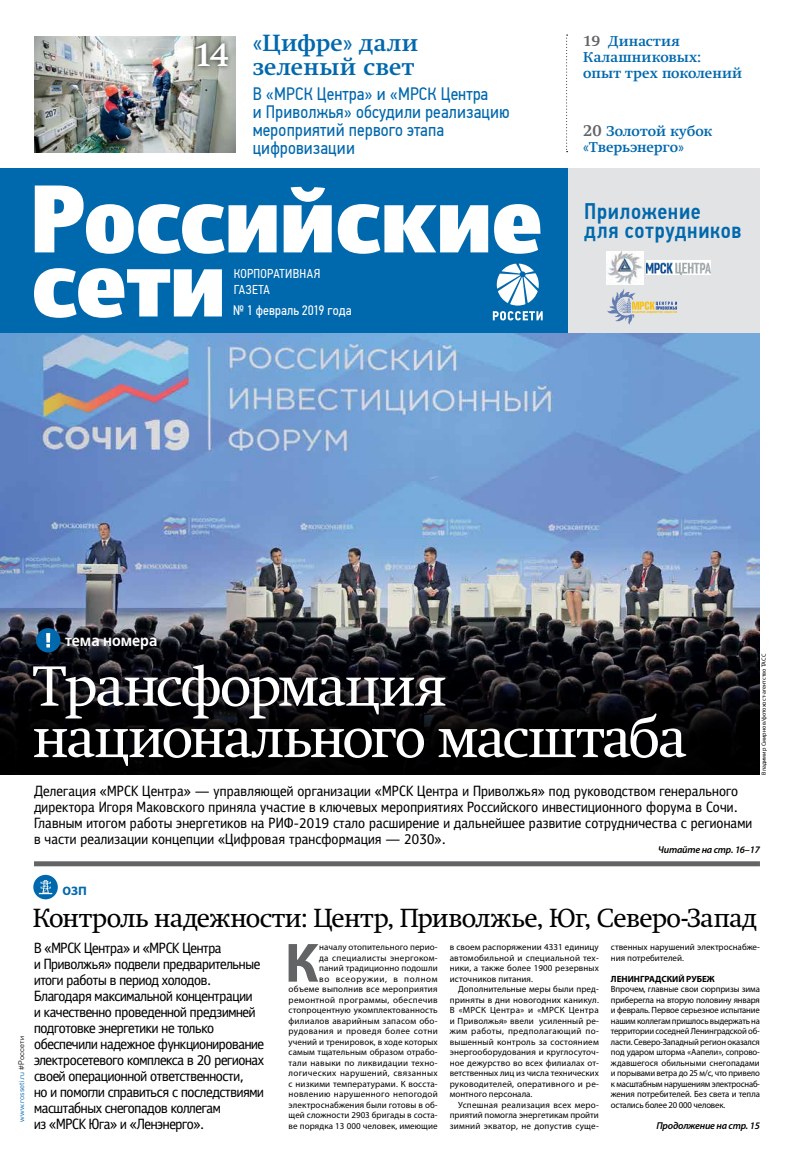
<style>
.page{position:relative;width:794px;height:1163px;background:#fff}
.page>*{position:absolute;margin:0;border:0;box-sizing:border-box;transform-origin:0 0}
.t1{font:56px/51.4px "Swift C";letter-spacing:-.04em;color:#fff}
.t2{font:700 55.7px "Myriad Pro";color:#636466}
.t3{font:26px "Swift C";letter-spacing:-.02em;color:#000}
.t4{font:700 23px/23.7px "Swift C";letter-spacing:.015em;color:#0068ad;text-align:right}
.t5{font:500 22.5px/19px "PF Din Text Cond Pro";letter-spacing:.025em;color:#0068ad}
.t6{font:18px/18px "PF Din Text Cond Pro";letter-spacing:.01em;color:#0068ad}
.t7{font:16px "Free Set Demi C";color:#fff;scale:.9 1}
.t8{font:16px "Free Set Demi C";color:#0068ad;scale:.9 1}
.t9{font:700 14px/16px "Swift C";letter-spacing:.01em;color:#0068ad}
.t10{font:13.8px "PF Din Text Cond Pro";color:#fff}
.t11{font:12.8px/15.5px "PF Din Text Cond Pro";letter-spacing:.02em;color:#fff}
.t12{font:italic 600 10px "Myriad Pro";letter-spacing:-.02em;color:#000}
.t13{font:9px/10.5px "Myriad Pro";letter-spacing:.01em;color:#000;text-align:justify}
.t14{font:700 9px "Myriad Pro";color:#000}
.t15{font:8px "Figgins Sans";letter-spacing:.015em;color:#0068ad}
.t16{font:6px "Myriad Pro";letter-spacing:.01em;color:#000}
.s1{font-size:15px;color:#636466}
.s2{font-size:16px;color:#636466}
.s3{color:#000}
</style>
<div class="page">
<img style="left:0;top:333px;width:760px;height:280px">
<svg style="left:0;top:613px;width:760px;height:161px;background:#171619"></svg>
<div style="left:414px;top:169px;width:346px;height:164px;background:#e2e3e4"></div>
<div style="left:0;top:169px;width:567px;height:164px;background:#0068ad"></div>
<svg style="left:34px;top:268px;width:188px;height:50px"></svg>
<svg style="left:497px;top:263px;width:42px;height:42px"></svg>
<svg style="left:493px;top:311px;width:50px;height:9px"></svg>
<svg style="left:35px;top:185px;width:505px;height:69px"></svg>
<img style="left:606px;top:251px;width:38px;height:34px">
<img style="left:646px;top:260px;width:64px;height:14px">
<svg style="left:607px;top:289px;width:70px;height:35px"></svg>
<svg style="left:566px;top:35px;width:1px;height:117px"></svg>
<img style="left:34px;top:37px;width:201px;height:115px">
<div style="left:191px;top:38px;width:42px;height:33px;background:#000;opacity:.75"></div>
<div style="left:36px;top:628px;width:24px;height:24px;background:#0068ad;border-radius:50%"></div>
<svg style="left:46px;top:633px;width:4px;height:14px"></svg>
<div style="left:34px;top:861px;width:726px;height:5px;background:#636466"></div>
<svg style="left:33px;top:874px;width:25px;height:25px"></svg>
<svg style="left:39px;top:879px;width:13px;height:15px"></svg>
<h3 class="t4" style="left:194px;top:32px;width:226px">«Цифре» дали<br><sup>14</sup> зеленый свет</h3>
<h3 class="t6" style="left:253px;top:84px;width:259px">В «МРСК Центра» и «МРСК Центра<br>и Приволжья» обсудили реализацию мероприятий первого этапа цифровизации</h3>
<h3 class="t11" style="left:234px;top:266px;width:88px">КОРПОРАТИВНАЯ<br>ГАЗЕТА</h3>
<h3 class="t10" style="left:233px;top:302px;width:120px">№ 1 февраль 2019 года</h3>
<h3 class="t9" style="left:583px;top:33px;width:160px"><span class="s1">19</span> Династия<br>Калашниковых: опыт трех поколений</h3>
<h3 class="t9" style="left:583px;top:123px;width:130px"><span class="s2">20</span> Золотой кубок «Тверьэнерго»</h3>
<h3 class="t5" style="left:584px;top:202px;width:159px">Приложение<br>для сотрудников</h3>
<h3 class="t7" style="left:65px;top:630px;width:104px">тема номера</h3>
<h1 class="t1" style="left:33px;top:660px;width:655px">Трансформация национального масштаба</h1>
<p class="t16" style="left:760px;top:774px;width:122px;rotate:-90deg">Владимир Смирнов/фотохост-агентство ТАСС</p>
<p class="t12" style="left:658px;top:842px;width:103px">Читайте на стр. 16–17</p>
<p class="t15" style="left:17px;top:1121px;width:87px;rotate:-90deg">www.rosseti.ru <span class="s3">#Россети</span></p>
<h3 class="t8" style="left:62px;top:879px;width:29px">озп</h3>
<h3 class="t3" style="left:33px;top:903px;width:725px">Контроль надежности: Центр, Приволжье, Юг, Северо-Запад</h3>
<h2 class="t2" style="left:285px;top:926px;width:35px">К</h2>
<p class="t13" style="left:288px;top:941px;width:151px;text-align:right">началу отопительного перио-<br>да специалисты энергоком-<br>паний традиционно подошли<br>во всеоружии, в полном объеме выполнив все мероприятия ремонтной программы, обеспечив стопроцентную укомплектованность филиалов аварийным запасом обо&shy;рудования и проведя более сотни учений и тренировок, в ходе которых самым тщательным образом отрабо&shy;тали навыки по ликвидации техно&shy;логических нарушений, связанных с низкими температурами. К восста&shy;новлению нарушенного непогодой электроснабжения были готовы в об&shy;щей сложности 2903 бригады в соста&shy;ве порядка 13 000 человек, имеющие</p>
<p class="t13" style="left:450px;top:941px;width:151px">в своем распоряжении 4331 единицу автомобильной и специальной тех&shy;ники, а также более 1900 резервных источников питания.</p>
<p class="t13" style="left:450px;top:983px;width:151px;text-indent:9px">Дополнительные меры были пред&shy;приняты в дни новогодних каникул.<br>В «МРСК Центра» и «МРСК Центра и Приволжья» ввели усиленный ре&shy;жим работы, предполагающий по&shy;вышенный контроль за состоянием энергооборудования и круглосуточ&shy;ное дежурство во всех филиалах от&shy;ветственных лиц из числа технических руководителей, оперативного и ре&shy;монтного персонала.</p>
<p class="t13" style="left:450px;top:1099px;width:151px;text-indent:9px">Успешная реализация всех меро&shy;приятий помогла энергетикам пройти зимний экватор, не допустив суще-</p>
<p class="t13" style="left:611px;top:941px;width:151px">ственных нарушений электроснабже&shy;ния потребителей.</p>
<p class="t14" style="left:611px;top:972px;width:105px">ЛЕНИНГРАДСКИЙ РУБЕЖ</p>
<p class="t13" style="left:611px;top:983px;width:151px">Впрочем, главные свои сюрпризы зима приберегла на вторую половину января и февраль. Первое серьезное испытание нашим коллегам пришлось выдержать на территории соседней Ленинградской об&shy;ласти. Северо--Западный регион оказался под ударом шторма «Аапели», сопрово&shy;ждавшегося обильными снегопадами и порывами ветра до 25 м/с, что привело к масштабным нарушениям электроснаб&shy;жения потребителей. Без света и тепла остались более 20 000 человек.</p>
<p class="t12" style="left:656px;top:1118px;width:105px">Продолжение на стр. 15</p>
</div>
